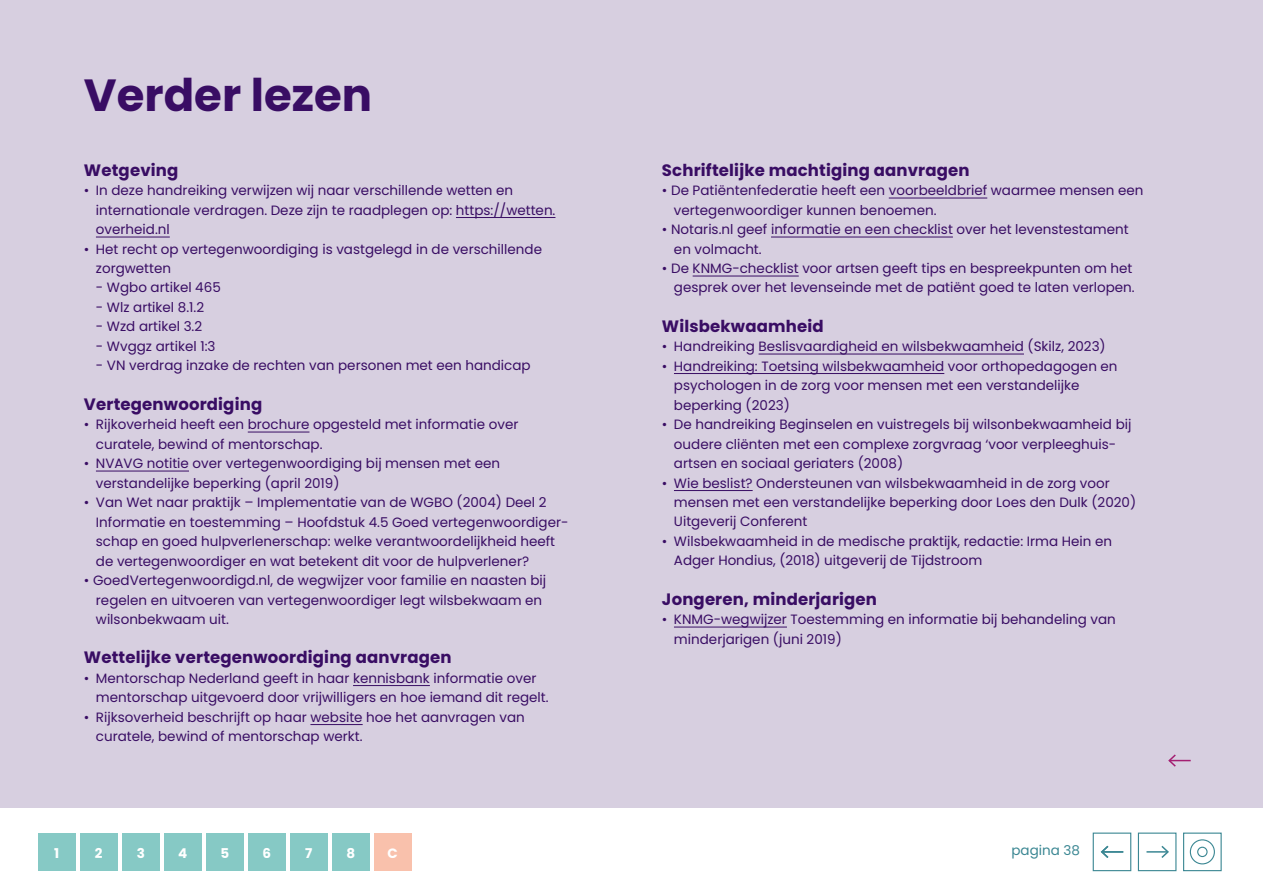
<style>
.page{position:relative;width:1263px;height:893px;background:#fff}
.page>*{position:absolute;margin:0;border:0;box-sizing:border-box;transform-origin:0 0}
.t1{font:700 45px "Poppins";color:#390d64}
.t2{font:700 16.5px "Poppins";letter-spacing:.01em;color:#390d64}
.t3{font:13.5px/19.5px "Poppins";color:#390d64}
.t4{font:700 13.5px "Poppins";color:#fff}
.t5{font:13.5px "Poppins";color:#3b8793}
</style>
<div class="page">
<div style="left:0;top:0;width:1263px;height:807px;background:#d7cfe0"></div>
<hr style="left:456px;top:217px;width:99px;height:1px;background:#390d64">
<hr style="left:96px;top:237px;width:74px;height:1px;background:#390d64">
<hr style="left:248px;top:432px;width:61px;height:1px;background:#390d64">
<hr style="left:96px;top:471px;width:93px;height:1px;background:#390d64">
<hr style="left:353px;top:685px;width:77px;height:1px;background:#390d64">
<hr style="left:310px;top:724px;width:53px;height:1px;background:#390d64">
<hr style="left:889px;top:198px;width:98px;height:1px;background:#390d64">
<hr style="left:771px;top:237px;width:182px;height:1px;background:#390d64">
<hr style="left:693px;top:276px;width:106px;height:1px;background:#390d64">
<hr style="left:758px;top:354px;width:266px;height:1px;background:#390d64">
<hr style="left:674px;top:373px;width:270px;height:1px;background:#390d64">
<hr style="left:674px;top:490px;width:79px;height:1px;background:#390d64">
<hr style="left:674px;top:627px;width:113px;height:1px;background:#390d64">
<div style="left:1093px;top:832px;width:38px;height:39px;border:1px solid #3b8793"></div>
<div style="left:1138px;top:832px;width:38px;height:39px;border:1px solid #3b8793"></div>
<div style="left:1183px;top:832px;width:39px;height:39px;border:1px solid #3b8793"></div>
<div style="left:1190px;top:839px;width:25px;height:25px;border:1px solid #3b8793;border-radius:50%"></div>
<div style="left:1197px;top:847px;width:10px;height:10px;border:1px solid #3b8793;border-radius:50%"></div>
<hr style="left:1146px;top:851px;width:22px;height:2px;background:#3b8793">
<svg style="left:1160px;top:845px;width:9px;height:13px"></svg>
<hr style="left:1102px;top:851px;width:21px;height:2px;background:#3b8793">
<svg style="left:1100px;top:845px;width:10px;height:13px"></svg>
<svg style="left:1168px;top:754px;width:23px;height:13px"></svg>
<div style="left:38px;top:833px;width:37px;height:38px;background:#86c9c5"></div>
<div style="left:80px;top:833px;width:37px;height:38px;background:#86c9c5"></div>
<div style="left:122px;top:833px;width:37px;height:38px;background:#86c9c5"></div>
<div style="left:164px;top:833px;width:37px;height:38px;background:#86c9c5"></div>
<div style="left:206px;top:833px;width:37px;height:38px;background:#86c9c5"></div>
<div style="left:248px;top:833px;width:37px;height:38px;background:#86c9c5"></div>
<div style="left:290px;top:833px;width:37px;height:38px;background:#86c9c5"></div>
<div style="left:332px;top:833px;width:37px;height:38px;background:#86c9c5"></div>
<div style="left:374px;top:833px;width:37px;height:38px;background:#f9c1ac"></div>
<h1 class="t1" style="left:84px;top:69px;width:290px">Verder lezen</h1>
<p class="t2" style="left:84px;top:160px;width:96px">Wetgeving</p>
<p class="t3" style="left:96px;top:181px;width:461px;text-indent:-12px">• In deze handreiking verwijzen wij naar verschillende wetten en internationale verdragen. Deze zijn te raadplegen op: https://wetten. overheid.nl</p>
<p class="t3" style="left:96px;top:239px;width:448px;text-indent:-12px">• Het recht op vertegenwoordiging is vastgelegd in de verschillende zorgwetten</p>
<p class="t3" style="left:96px;top:278px;width:126px">- Wgbo artikel 465</p>
<p class="t3" style="left:96px;top:298px;width:110px">- Wlz artikel 8.1.2</p>
<p class="t3" style="left:96px;top:317px;width:108px">- Wzd artikel 3.2</p>
<p class="t3" style="left:96px;top:337px;width:121px">- Wvggz artikel 1:3</p>
<p class="t3" style="left:96px;top:356px;width:436px">- VN verdrag inzake de rechten van personen met een handicap</p>
<p class="t2" style="left:84px;top:394px;width:180px">Vertegenwoordiging</p>
<p class="t3" style="left:96px;top:415px;width:424px;text-indent:-12px">• Rijkoverheid heeft een brochure opgesteld met informatie over curatele, bewind of mentorschap.</p>
<p class="t3" style="left:96px;top:454px;width:406px;text-indent:-12px">• NVAVG notitie over vertegenwoordiging bij mensen met een verstandelijke beperking (april 2019)</p>
<p class="t3" style="left:96px;top:493px;width:474px;text-indent:-12px">• Van Wet naar praktijk – Implementatie van de WGBO (2004) Deel 2<br>Informatie en toestemming – Hoofdstuk 4.5 Goed vertegenwoordiger&shy;schap en goed hulpverlenerschap: welke verantwoordelijkheid heeft de vertegenwoordiger en wat betekent dit voor de hulpverlener?</p>
<p class="t3" style="left:96px;top:571px;width:452px;text-indent:-12px">• GoedVertegenwoordigd.nl, de wegwijzer voor familie en naasten bij regelen en uitvoeren van vertegenwoordiger legt wilsbekwaam en wilsonbekwaam uit.</p>
<p class="t2" style="left:84px;top:648px;width:369px">Wettelijke vertegenwoordiging aanvragen</p>
<p class="t3" style="left:96px;top:668px;width:454px;text-indent:-12px">• Mentorschap Nederland geeft in haar kennisbank informatie over mentorschap uitgevoerd door vrijwilligers en hoe iemand dit regelt.</p>
<p class="t3" style="left:96px;top:707px;width:430px;text-indent:-12px">• Rijksoverheid beschrijft op haar website hoe het aanvragen van curatele, bewind of mentorschap werkt.</p>
<p class="t4" style="left:54px;top:845px;width:7px">1</p>
<p class="t4" style="left:95px;top:845px;width:9px">2</p>
<p class="t4" style="left:137px;top:845px;width:10px">3</p>
<p class="t4" style="left:178px;top:845px;width:11px">4</p>
<p class="t4" style="left:220px;top:845px;width:10px">5</p>
<p class="t4" style="left:262px;top:845px;width:10px">6</p>
<p class="t4" style="left:305px;top:845px;width:9px">7</p>
<p class="t4" style="left:346px;top:845px;width:10px">8</p>
<p class="t4" style="left:388px;top:845px;width:12px">C</p>
<p class="t2" style="left:662px;top:160px;width:309px">Schriftelijke machtiging aanvragen</p>
<p class="t3" style="left:674px;top:181px;width:471px;text-indent:-12px">• De Patiëntenfederatie heeft een voorbeeldbrief waarmee mensen een vertegenwoordiger kunnen benoemen.</p>
<p class="t3" style="left:674px;top:220px;width:456px;text-indent:-12px">• Notaris.nl geef informatie en een checklist over het levenstestament en volmacht.</p>
<p class="t3" style="left:662px;top:259px;width:474px;text-align:right">• De KNMG-checklist voor artsen geeft tips en bespreekpunten om het gesprek over het levenseinde met de patiënt goed te laten verlopen.</p>
<p class="t2" style="left:662px;top:316px;width:163px">Wilsbekwaamheid</p>
<p class="t3" style="left:662px;top:337px;width:445px">• Handreiking Beslisvaardigheid en wilsbekwaamheid (Skilz, 2023)</p>
<p class="t3" style="left:674px;top:356px;width:445px;text-indent:-12px">• Handreiking: Toetsing wilsbekwaamheid voor orthopedagogen en psychologen in de zorg voor mensen met een verstandelijke beperking (2023)</p>
<p class="t3" style="left:674px;top:415px;width:459px;text-indent:-12px">• De handreiking Beginselen en vuistregels bij wilsonbekwaamheid bij oudere cliënten met een complexe zorgvraag ‘voor verpleeghuis&shy;artsen en sociaal geriaters (2008)</p>
<p class="t3" style="left:674px;top:473px;width:464px;text-indent:-12px">• Wie beslist? Ondersteunen van wilsbekwaamheid in de zorg voor mensen met een verstandelijke beperking door Loes den Dulk (2020)<br>Uitgeverij Conferent</p>
<p class="t3" style="left:674px;top:532px;width:440px;text-indent:-12px">• Wilsbekwaamheid in de medische praktijk, redactie: Irma Hein en<br>Adger Hondius, (2018) uitgeverij de Tijdstroom</p>
<p class="t2" style="left:662px;top:589px;width:217px">Jongeren, minderjarigen</p>
<p class="t3" style="left:674px;top:610px;width:443px;text-indent:-12px">• KNMG-wegwijzer Toestemming en informatie bij behandeling van minderjarigen (juni 2019)</p>
<p class="t5" style="left:1011px;top:843px;width:70px">pagina 38</p>
</div>
